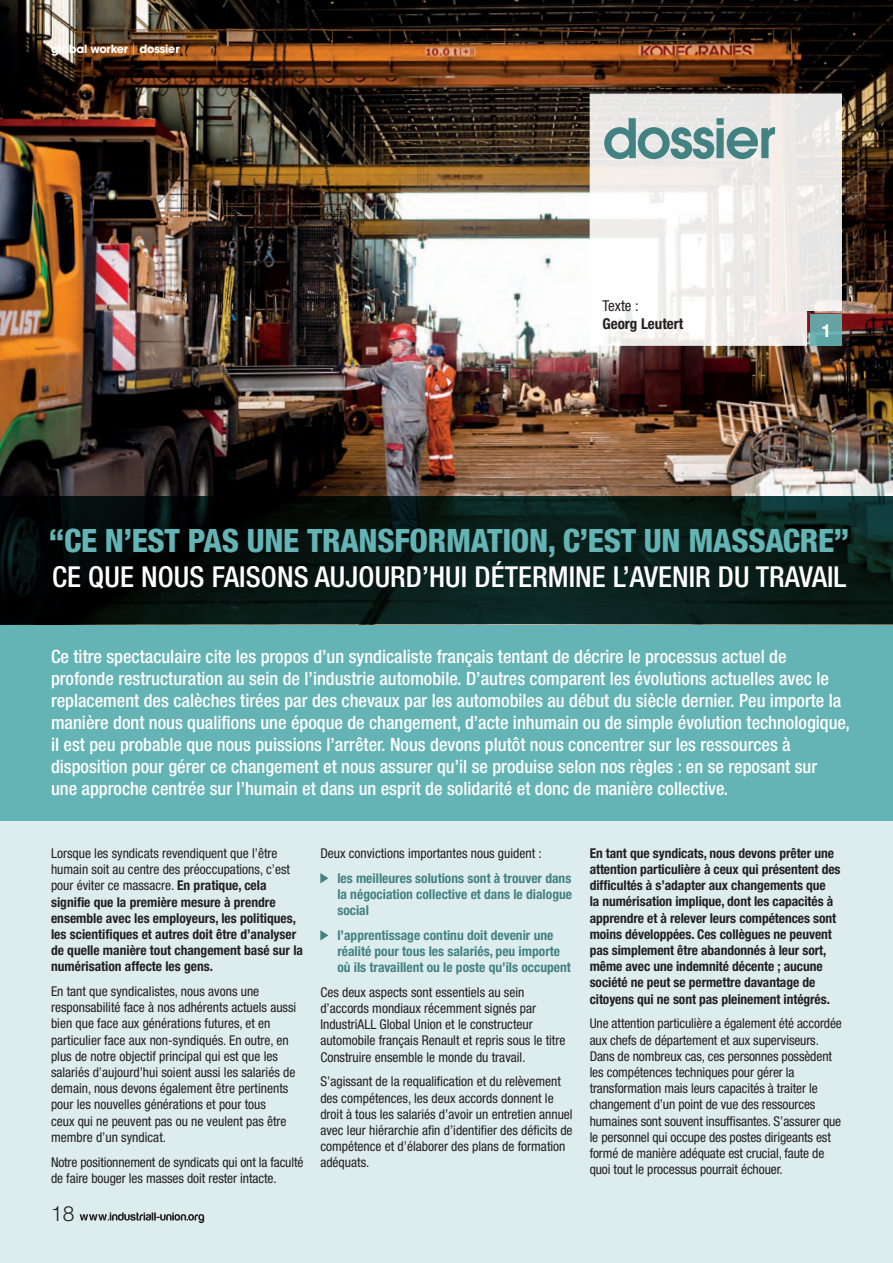
<style>
.page{position:relative;width:893px;height:1263px;background:#fff}
.page>*{position:absolute;margin:0;border:0;box-sizing:border-box;transform-origin:0 0}
.t1{font:600 54px "Avant Garde";letter-spacing:-.03em;color:#438282}
.t2{font:800 condensed 32.25px "Helvetica Neue";letter-spacing:-.01em;color:#64b4b5}
.t3{font:500 condensed 28.8px "Helvetica Neue";letter-spacing:.005em;color:#fff}
.t4{font:300 21px "Helvetica Neue";color:#231f20}
.t5{font:500 condensed 18.3px/22px "Helvetica Neue";color:#fff}
.t6{font:700 18px "Helvetica Neue";color:#fff}
.t7{font:700 condensed 15px "Helvetica Neue";color:#231f20}
.t8{font:condensed 15px "Helvetica Neue";color:#231f20}
.t9{font:condensed 13.5px/16.2px "Helvetica Neue";color:#231f20}
.t10{font:700 condensed 13.5px/16.2px "Helvetica Neue";letter-spacing:-.005em;color:#231f20}
.t11{font:700 condensed 13.5px/16.2px "Helvetica Neue";color:#438282;text-align:justify}
.t12{font:700 11.25px "Avant Garde";letter-spacing:-.02em;color:#fff}
.s1{font-family:"Swiss 721 BT";font-weight:300}
.s2{font-weight:400}
</style>
<div class="page">
<div style="left:0;top:821px;width:893px;height:442px;background:#ddeced"></div>
<img style="left:0;top:0;width:892px;height:625px">
<div style="left:0;top:625px;width:893px;height:196px;background:#64b4b5"></div>
<svg style="left:0;top:496px;width:892px;height:128px;background:#071713"></svg>
<hr style="left:892px;top:0;width:1px;height:1263px;background:#ddeced">
<svg style="left:320px;top:873px;width:8px;height:10px"></svg>
<svg style="left:320px;top:930px;width:8px;height:10px"></svg>
<svg style="left:80px;top:1212px;width:124px;height:11px"></svg>
<svg style="left:590px;top:94px;width:252px;height:252px;fill:#efece9"></svg>
<div style="left:810px;top:314px;width:32px;height:32px;background:linear-gradient(to right,#68a8a9,#62a4a5)"></div>
<p class="t12" style="left:51px;top:41px;width:130px">global worker <span class="s1">|</span> dossier</p>
<h1 class="t1" style="left:602px;top:103px;width:174px">dossier</h1>
<p class="t8" style="left:602px;top:297px;width:38px">Texte :</p>
<p class="t7" style="left:602px;top:314px;width:82px">Georg Leutert</p>
<h3 class="t6" style="left:821px;top:319px;width:12px">1</h3>
<h2 class="t2" style="left:49px;top:521px;width:802px">“CE N’EST PAS UNE TRANSFORMATION, C’EST UN MASSACRE”</h2>
<h3 class="t3" style="left:52px;top:560px;width:796px">CE QUE NOUS FAISONS AUJOURD’HUI DÉTERMINE L’AVENIR DU TRAVAIL</h3>
<p class="t5" style="left:51px;top:645px;width:800px">Ce titre spectaculaire cite les propos d’un syndicaliste français tentant de décrire le processus actuel de profonde restructuration au sein de l’industrie automobile. D’autres comparent les évolutions actuelles avec le replacement des calèches tirées par des chevaux par les automobiles au début du siècle dernier. Peu importe la manière dont nous qualifions une époque de changement, d’acte inhumain ou de simple évolution technologique, il est peu probable que nous puissions l’arrêter. Nous devons plutôt nous concentrer sur les ressources à disposition pour gérer ce changement et nous assurer qu’il se produise selon nos règles : en se reposant sur<br>une approche centrée sur l’humain et dans un esprit de solidarité et donc de manière collective.</p>
<p class="t10" style="left:51px;top:845px;width:254px"><span class="s2">Lorsque les syndicats revendiquent que l’être humain soit au centre des préoccupations, c’est pour éviter ce massacre.</span> En pratique, cela signifie que la première mesure à prendre ensemble avec les employeurs, les politiques, les scientifiques et autres doit être d’analyser de quelle manière tout changement basé sur la numérisation affecte les gens.</p>
<p class="t9" style="left:51px;top:983px;width:247px">En tant que syndicalistes, nous avons une responsabilité face à nos adhérents actuels aussi bien que face aux générations futures, et en particulier face aux non-syndiqués. En outre, en plus de notre objectif principal qui est que les salariés d’aujourd’hui soient aussi les salariés de demain, nous devons également être pertinents pour les nouvelles générations et pour tous<br>ceux qui ne peuvent pas ou ne veulent pas être membre d’un syndicat.</p>
<p class="t9" style="left:51px;top:1153px;width:254px">Notre positionnement de syndicats qui ont la faculté de faire bouger les masses doit rester intacte.</p>
<h3 class="t4" style="left:51px;top:1201px;width:25px">18</h3>
<p class="t9" style="left:320px;top:845px;width:223px">Deux convictions importantes nous guident :</p>
<p class="t11" style="left:337px;top:869px;width:236px">les meilleures solutions sont à trouver dans la négociation collective et dans le dialogue social</p>
<p class="t11" style="left:337px;top:927px;width:235px;text-align:left">l’apprentissage continu doit devenir une réalité pour tous les salariés, peu importe où ils travaillent ou le poste qu’ils occupent</p>
<p class="t9" style="left:320px;top:984px;width:247px">Ces deux aspects sont essentiels au sein d’accords mondiaux récemment signés par IndustriALL Global Union et le constructeur automobile français Renault et repris sous le titre Construire ensemble le monde du travail.</p>
<p class="t9" style="left:320px;top:1073px;width:254px">S’agissant de la requalification et du relèvement des compétences, les deux accords donnent le droit à tous les salariés d’avoir un entretien annuel avec leur hiérarchie afin d’identifier des déficits de compétence et d’élaborer des plans de formation adéquats.</p>
<p class="t10" style="left:590px;top:845px;width:252px">En tant que syndicats, nous devons prêter une attention particulière à ceux qui présentent des difficultés à s’adapter aux changements que<br>la numérisation implique, dont les capacités à apprendre et à relever leurs compétences sont moins développées. Ces collègues ne peuvent pas simplement être abandonnés à leur sort, même avec une indemnité décente ; aucune société ne peut se permettre davantage de citoyens qui ne sont pas pleinement intégrés.</p>
<p class="t9" style="left:590px;top:1015px;width:254px">Une attention particulière a également été accordée aux chefs de département et aux superviseurs.<br>Dans de nombreux cas, ces personnes possèdent les compétences techniques pour gérer la transformation mais leurs capacités à traiter le changement d’un point de vue des ressources humaines sont souvent insuffisantes. S’assurer que le personnel qui occupe des postes dirigeants est formé de manière adéquate est crucial, faute de quoi tout le processus pourrait échouer.</p>
</div>
